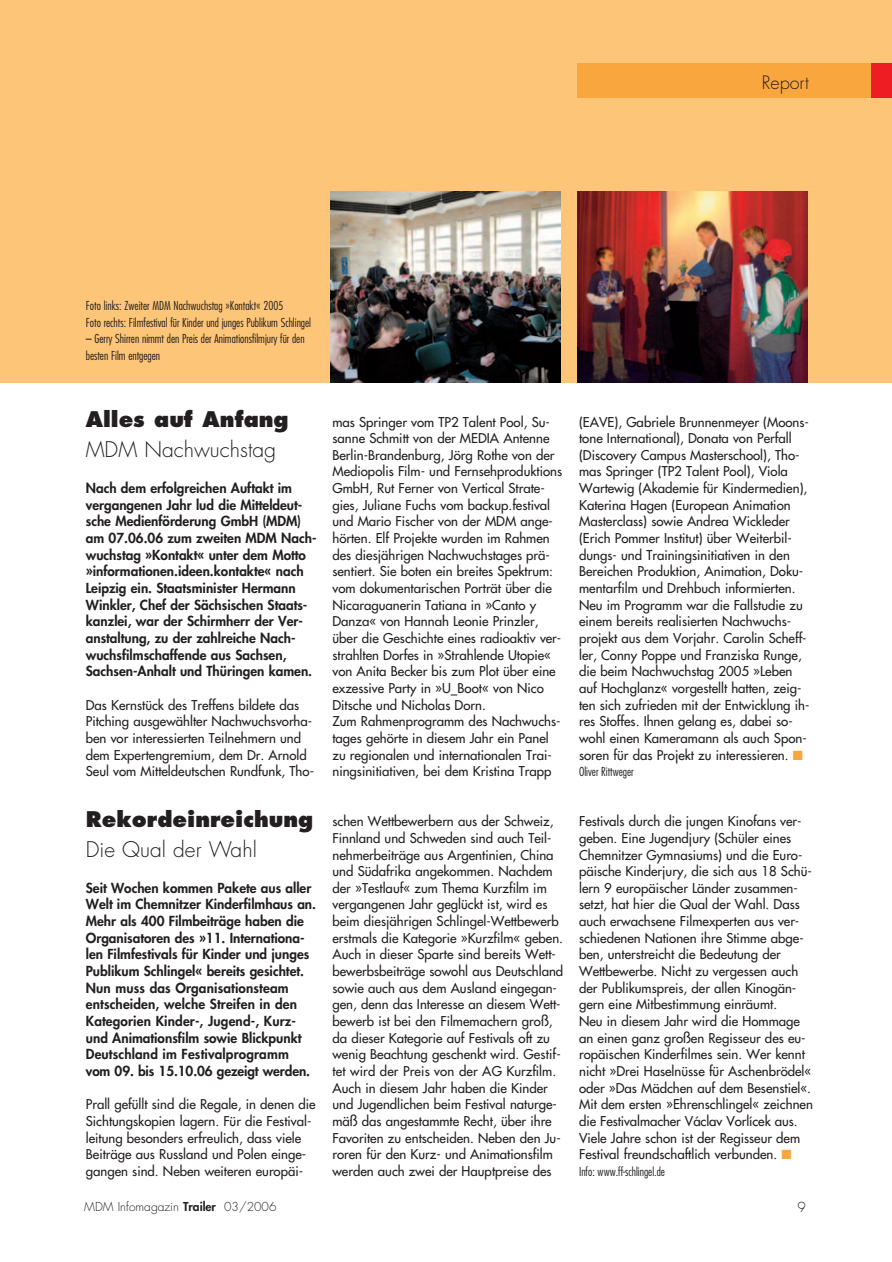
<style>
.page{position:relative;width:892px;height:1262px;background:#fff}
.page>*{position:absolute;margin:0;border:0;box-sizing:border-box;transform-origin:0 0}
.t1{font:800 21px "Futura";color:#231f20}
.t2{font:300 21px "Futura";color:#231f20}
.t3{font:300 18px "Futura";color:#231f20}
.t4{font:800 13.5px/16.6px "Futura";color:#231f20}
.t5{font:300 13.5px "Futura";color:#231f20}
.t6{font:13.2px/16.6px "Futura";color:#231f20}
.t7{font:300 condensed 12px/16.6px "Futura";color:#231f20}
.t8{font:300 12px "Futura";color:#231f20}
.s1{color:#faa63f}
.s2{font-weight:800}
</style>
<div class="page">
<img style="left:0;top:0;width:892px;height:383px">
<h2 class="t3" style="left:762px;top:74px;width:48px">Report</h2>
<p class="t7" style="left:86px;top:298px;width:227px">Foto links: Zweiter MDM Nachwuchstag »Kontakt« 2005<br>Foto rechts: Filmfestival für Kinder und junges Publikum Schlingel</p>
<p class="t7" style="left:86px;top:331px;width:220px">– Gerry Shirren nimmt den Preis der Animationsfilmjury für den besten Film entgegen</p>
<h1 class="t1" style="left:86px;top:410px;width:204px">Alles auf Anfang</h1>
<h1 class="t2" style="left:86px;top:439px;width:192px">MDM Nachwuchstag</h1>
<p class="t4" style="left:86px;top:481px;width:232px">Nach dem erfolgreichen Auftakt im vergangenen Jahr lud die Mitteldeut&shy;sche Medienförderung GmbH (MDM) am 07.06.06 zum zweiten MDM Nach&shy;wuchstag »Kontakt« unter dem Motto »informationen.ideen.kontakte« nach Leipzig ein. Staatsminister Hermann Winkler, Chef der Sächsischen Staats&shy;kanzlei, war der Schirmherr der Ver&shy;anstaltung, zu der zahlreiche Nach&shy;wuchsfilmschaffende aus Sachsen, Sachsen-Anhalt und Thüringen kamen.</p>
<p class="t6" style="left:86px;top:697px;width:230px">Das Kernstück des Treffens bildete das Pitching ausgewählter Nachwuchsvorha&shy;ben vor interessierten Teilnehmern und dem Expertengremium, dem Dr. Arnold Seul vom Mitteldeutschen Rundfunk, Tho-</p>
<h1 class="t1" style="left:86px;top:810px;width:229px">Rekordeinreichung</h1>
<h1 class="t2" style="left:86px;top:839px;width:172px">Die Qual der Wahl</h1>
<p class="t4" style="left:86px;top:880px;width:232px">Seit Wochen kommen Pakete aus aller Welt im Chemnitzer Kinderfilmhaus an.<br>Mehr als 400 Filmbeiträge haben die Organisatoren des »11. Internationa&shy;len Filmfestivals für Kinder und junges Publikum Schlingel« bereits gesichtet.<br>Nun muss das Organisationsteam entscheiden, welche Streifen in den Kategorien Kinder-, Jugend-, Kurz&shy;und Animationsfilm sowie Blickpunkt Deutschland im Festivalprogramm vom 09. bis 15.10.06 gezeigt werden.</p>
<p class="t6" style="left:86px;top:1097px;width:231px">Prall gefüllt sind die Regale, in denen die Sichtungskopien lagern. Für die Festival&shy;leitung besonders erfreulich, dass viele Beiträge aus Russland und Polen einge&shy;gangen sind. Neben weiteren europäi-</p>
<p class="t6" style="left:332px;top:414px;width:231px">mas Springer vom TP2 Talent Pool, Su&shy;sanne Schmitt von der MEDIA Antenne Berlin-Brandenburg, Jörg Rothe von der Mediopolis Film- und Fernsehproduktions GmbH, Rut Ferner von Vertical Strate&shy;gies, Juliane Fuchs vom backup.festival und Mario Fischer von der MDM ange&shy;hörten. Elf Projekte wurden im Rahmen des diesjährigen Nachwuchstages prä&shy;sentiert. Sie boten ein breites Spektrum: vom dokumentarischen Porträt über die Nicaraguanerin Tatiana in »Canto y Danza« von Hannah Leonie Prinzler, über die Geschichte eines radioaktiv ver&shy;strahlten Dorfes in »Strahlende Utopie« von Anita Becker bis zum Plot über eine exzessive Party in »U_Boot« von Nico Ditsche und Nicholas Dorn.<br>Zum Rahmenprogramm des Nachwuchs&shy;tages gehörte in diesem Jahr ein Panel zu regionalen und internationalen Trai&shy;ningsinitiativen, bei dem Kristina Trapp</p>
<p class="t6" style="left:579px;top:414px;width:232px">(EAVE), Gabriele Brunnenmeyer (Moons&shy;tone International), Donata von Perfall (Discovery Campus Masterschool), Tho&shy;mas Springer (TP2 Talent Pool), Viola Wartewig (Akademie für Kindermedien), Katerina Hagen (European Animation Masterclass) sowie Andrea Wickleder (Erich Pommer Institut) über Weiterbil&shy;dungs- und Trainingsinitiativen in den Bereichen Produktion, Animation, Doku&shy;mentarfilm und Drehbuch informierten.<br>Neu im Programm war die Fallstudie zu einem bereits realisierten Nachwuchs&shy;projekt aus dem Vorjahr. Carolin Scheff&shy;ler, Conny Poppe und Franziska Runge, die beim Nachwuchstag 2005 »Leben auf Hochglanz« vorgestellt hatten, zeig&shy;ten sich zufrieden mit der Entwicklung ih&shy;res Stoffes. Ihnen gelang es, dabei so&shy;wohl einen Kameramann als auch Spon&shy;soren für das Projekt zu interessieren. <span class="s1">■</span></p>
<p class="t7" style="left:579px;top:764px;width:56px">Oliver Rittweger</p>
<p class="t6" style="left:332px;top:814px;width:232px">schen Wettbewerbern aus der Schweiz, Finnland und Schweden sind auch Teil&shy;nehmerbeiträge aus Argentinien, China und Südafrika angekommen. Nachdem der »Testlauf« zum Thema Kurzfilm im vergangenen Jahr geglückt ist, wird es beim diesjährigen Schlingel-Wettbewerb erstmals die Kategorie »Kurzfilm« geben.<br>Auch in dieser Sparte sind bereits Wett&shy;bewerbsbeiträge sowohl aus Deutschland sowie auch aus dem Ausland eingegan&shy;gen, denn das Interesse an diesem Wett&shy;bewerb ist bei den Filmemachern groß, da dieser Kategorie auf Festivals oft zu wenig Beachtung geschenkt wird. Gestif&shy;tet wird der Preis von der AG Kurzfilm.<br>Auch in diesem Jahr haben die Kinder und Jugendlichen beim Festival naturge&shy;mäß das angestammte Recht, über ihre Favoriten zu entscheiden. Neben den Ju&shy;roren für den Kurz- und Animationsfilm werden auch zwei der Hauptpreise des</p>
<p class="t6" style="left:579px;top:814px;width:235px">Festivals durch die jungen Kinofans ver&shy;geben. Eine Jugendjury (Schüler eines Chemnitzer Gymnasiums) und die Euro&shy;päische Kinderjury, die sich aus 18 Schü&shy;lern 9 europäischer Länder zusammen&shy;setzt, hat hier die Qual der Wahl. Dass auch erwachsene Filmexperten aus ver&shy;schiedenen Nationen ihre Stimme abge&shy;ben, unterstreicht die Bedeutung der Wettbewerbe. Nicht zu vergessen auch der Publikumspreis, der allen Kinogän&shy;gern eine Mitbestimmung einräumt.<br>Neu in diesem Jahr wird die Hommage an einen ganz großen Regisseur des eu&shy;ropäischen Kinderfilmes sein. Wer kennt nicht »Drei Haselnüsse für Aschenbrödel« oder »Das Mädchen auf dem Besenstiel«.<br>Mit dem ersten »Ehrenschlingel« zeichnen die Festivalmacher Václav Vorlícek aus.<br>Viele Jahre schon ist der Regisseur dem Festival freundschaftlich verbunden. <span class="s1">■</span></p>
<p class="t7" style="left:579px;top:1164px;width:87px">Info: www.ff-schlingel.de</p>
<p class="t8" style="left:84px;top:1201px;width:194px">MDM Infomagazin <span class="s2">Trailer</span> 03/2006</p>
<p class="t5" style="left:797px;top:1201px;width:10px">9</p>
</div>
